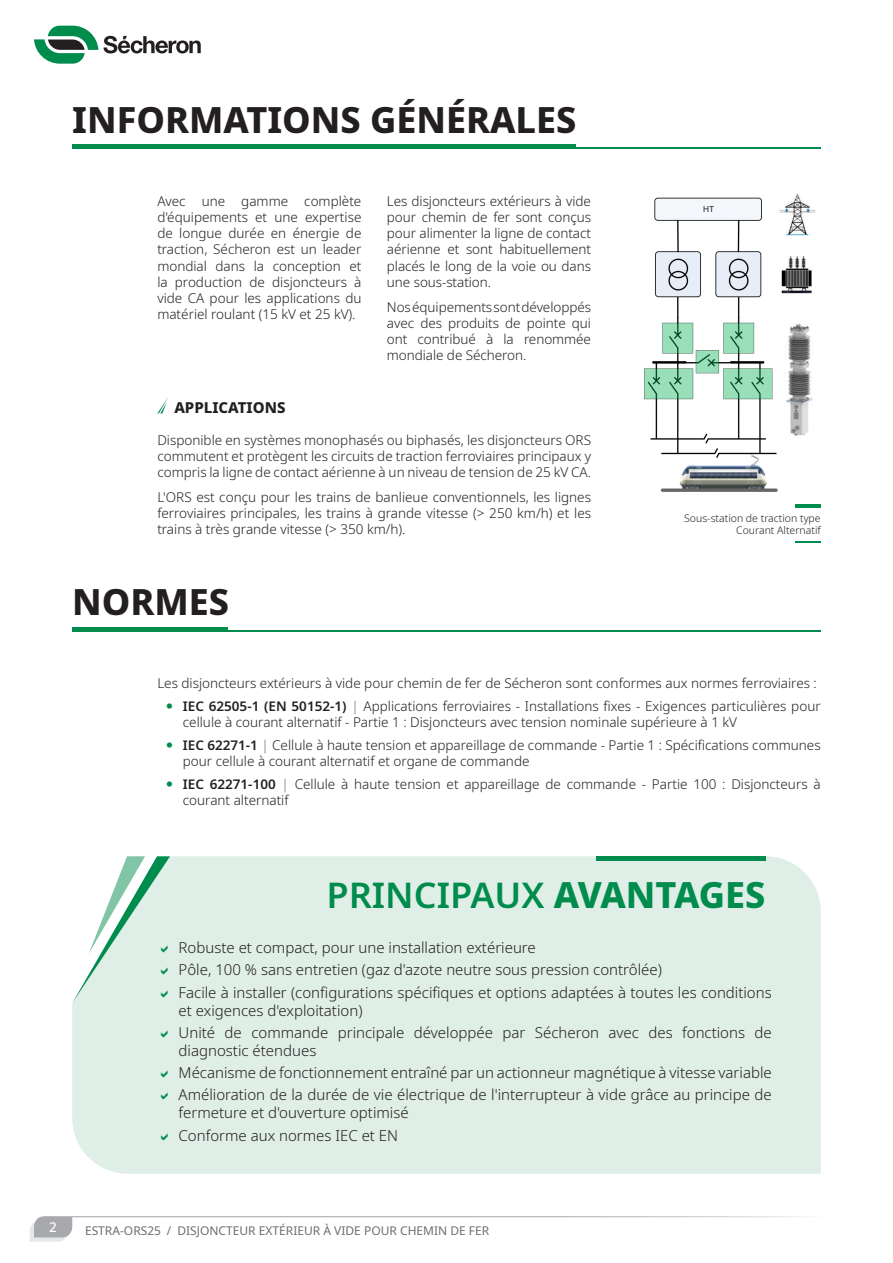
<style>
.page{position:relative;width:893px;height:1263px;background:#fff}
.page>*{position:absolute;margin:0;border:0;box-sizing:border-box;transform-origin:0 0}
.Title_H1{font:800 36px "Noto Sans";color:#231f20}
.Benefits_Title{font:600 36px "Noto Sans";color:#008c4d}
.t1{font:300 15px/18px "Noto Sans";color:#231f20}
.Title_H3{font:800 15px "Noto Sans";color:#231f20}
.t2{font:300 13.5px/16.2px "Noto Sans";color:#231f20;text-align:justify}
.t3{font:500 13.5px "Noto Sans";color:#fff}
.t4{font:12px "Noto Sans";color:#6c6d70}
.Legend_or_Note{font:300 10.5px/12.6px "Noto Sans";color:#231f20;text-align:right}
.Legend_or_Note-2{font:8.25px "Arial";color:#231f20}
.s1{font-weight:600}
.s2{color:#6c6d70}
.s3{font-weight:800}
</style>
<div class="page">
<svg style="left:34px;top:26px;width:167px;height:38px"></svg>
<svg style="left:30px;top:1216px;width:776px;height:26px"></svg>
<hr style="left:72px;top:148px;width:749px;height:1px;background:#008c4d">
<hr style="left:72px;top:145px;width:504px;height:4px;background:#008c4d">
<div style="left:72px;top:856px;width:749px;height:318px;background:#dfeee6"></div>
<hr style="left:596px;top:856px;width:169px;height:4px;background:#008c4d">
<svg style="left:157px;top:397px;width:11px;height:16px"></svg>
<hr style="left:795px;top:504px;width:26px;height:3px;background:#008c4d">
<svg style="left:795px;top:541px;width:26px;height:1px"></svg>
<hr style="left:72px;top:630px;width:749px;height:1px;background:#008c4d">
<hr style="left:72px;top:627px;width:156px;height:4px;background:#008c4d">
<img style="left:645px;top:194px;width:171px;height:297px">
<div style="left:685px;top:203px;width:47px;height:13px;background:#f4f7fb"></div>
<svg style="left:72px;top:856px;width:98px;height:147px"></svg>
<svg style="left:161px;top:1030px;width:7px;height:7px"></svg>
<svg style="left:161px;top:1070px;width:7px;height:8px"></svg>
<svg style="left:161px;top:1093px;width:7px;height:7px"></svg>
<svg style="left:161px;top:1133px;width:7px;height:7px"></svg>
<p class="Title_H1" style="left:72px;top:93px;width:506px">INFORMATIONS GÉNÉRALES</p>
<p class="t2" style="left:157px;top:193px;width:206px">Avec une gamme complète d'équipements et une expertise de longue durée en énergie de traction, Sécheron est un leader mondial dans la conception et la production de disjoncteurs à vide CA pour les applications du matériel roulant (15 kV et 25 kV).</p>
<p class="Title_H3" style="left:174px;top:397px;width:113px">APPLICATIONS</p>
<p class="t2" style="left:387px;top:193px;width:206px">Les disjoncteurs extérieurs à vide pour chemin de fer sont conçus pour alimenter la ligne de contact aérienne et sont habituellement placés le long de la voie ou dans une sous-station.</p>
<p class="t2" style="left:387px;top:299px;width:206px">Nos équipements sont développés avec des produits de pointe qui ont contribué à la renommée mondiale de Sécheron.</p>
<p class="t2" style="left:157px;top:432px;width:435px">Disponible en systèmes monophasés ou biphasés, les disjoncteurs ORS commutent et protègent les circuits de traction ferroviaires principaux y compris la ligne de contact aérienne à un niveau de tension de 25 kV CA.</p>
<p class="t2" style="left:157px;top:489px;width:435px">L'ORS est conçu pour les trains de banlieue conventionnels, les lignes ferroviaires principales, les trains à grande vitesse (&gt; 250 km/h) et les trains à très grande vitesse (&gt; 350 km/h).</p>
<p class="Title_H1" style="left:72px;top:576px;width:158px">NORMES</p>
<p class="Legend_or_Note-2" style="left:703px;top:203px;width:12px">HT</p>
<p class="Legend_or_Note" style="left:684px;top:512px;width:138px">Sous-station de traction type<br>Courant Alternatif</p>
<p class="t2" style="left:157px;top:676px;width:661px">Les disjoncteurs extérieurs à vide pour chemin de fer de Sécheron sont conformes aux normes ferroviaires :</p>
<p class="t2" style="left:183px;top:698px;width:639px"><span class="s1">IEC 62505-1 (EN 50152-1)</span> <span class="s2">|</span> Applications ferroviaires - Installations fixes - Exigences particulières pour cellule à courant alternatif - Partie 1 : Disjoncteurs avec tension nominale supérieure à 1 kV</p>
<p class="t2" style="left:183px;top:737px;width:639px"><span class="s1">IEC 62271-1</span> <span class="s2">|</span> Cellule à haute tension et appareillage de commande - Partie 1 : Spécifications communes pour cellule à courant alternatif et organe de commande</p>
<p class="t2" style="left:183px;top:776px;width:639px"><span class="s1">IEC 62271-100</span> <span class="s2">|</span> Cellule à haute tension et appareillage de commande - Partie 100 : Disjoncteurs à courant alternatif</p>
<p class="Benefits_Title" style="left:326px;top:870px;width:440px">PRINCIPAUX <span class="s3">AVANTAGES</span></p>
<p class="t1" style="left:179px;top:939px;width:359px">Robuste et compact, pour une installation extérieure</p>
<p class="t1" style="left:179px;top:961px;width:485px">Pôle, 100 % sans entretien (gaz d'azote neutre sous pression contrôlée)</p>
<p class="t1" style="left:179px;top:983px;width:595px">Facile à installer (configurations spécifiques et options adaptées à toutes les conditions et exigences d'exploitation)</p>
<p class="t1" style="left:179px;top:1024px;width:595px">Unité de commande principale développée par Sécheron avec des fonctions de diagnostic étendues</p>
<p class="t1" style="left:179px;top:1064px;width:595px">Mécanisme de fonctionnement entraîné par un actionneur magnétique à vitesse variable</p>
<p class="t1" style="left:179px;top:1086px;width:595px">Amélioration de la durée de vie électrique de l'interrupteur à vide grâce au principe de fermeture et d'ouverture optimisé</p>
<p class="t1" style="left:179px;top:1126px;width:221px">Conforme aux normes IEC et EN</p>
<p class="t3" style="left:49px;top:1217px;width:9px">2</p>
<p class="t4" style="left:85px;top:1222px;width:368px">ESTRA-ORS25 / DISJONCTE UREXTÉRIE UR À VIDE POUR CHE MIN DE</p>
<p class="t4" style="left:469px;top:1222px;width:11px">FER</p>
</div>
